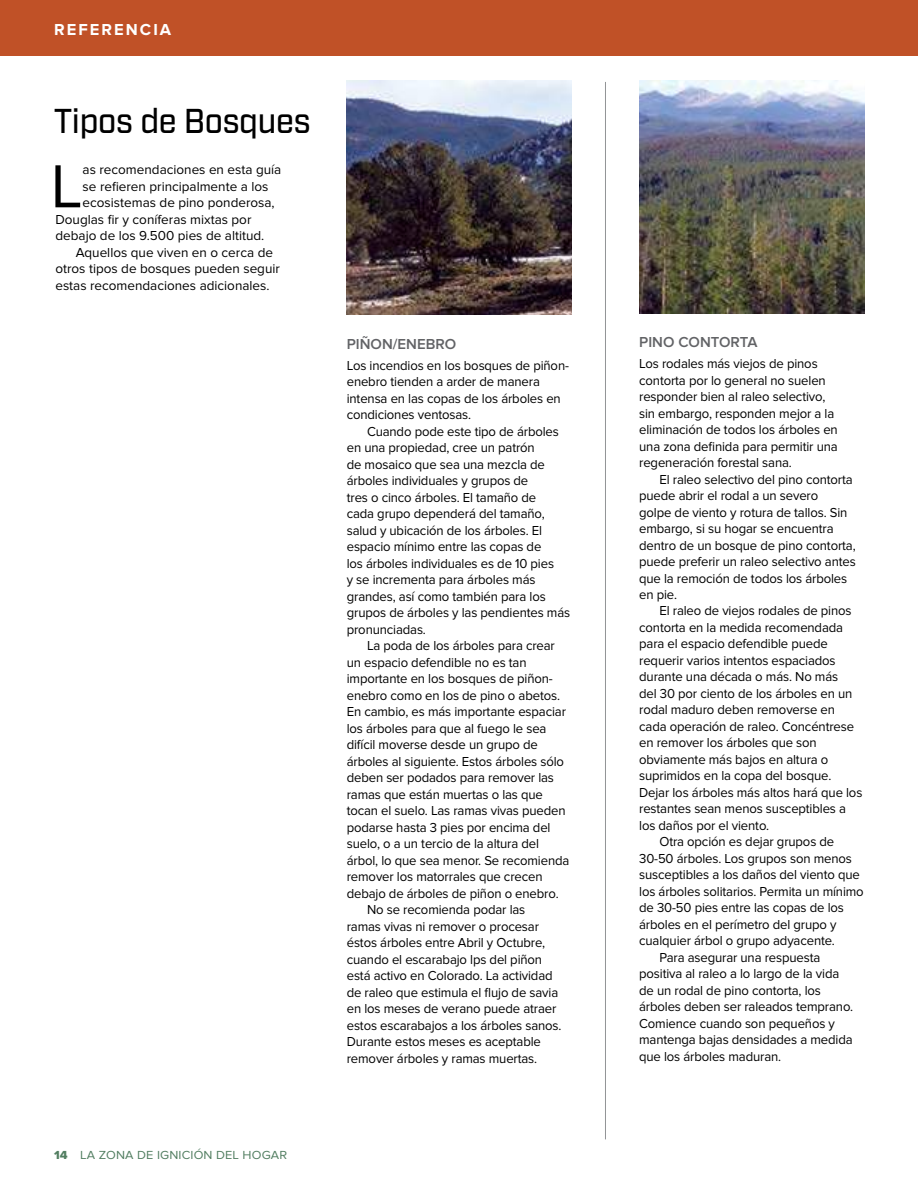
<style>
.page{position:relative;width:918px;height:1188px;background:#fff}
.page>*{position:absolute;margin:0;border:0;box-sizing:border-box;transform-origin:0 0}
.t1{font:63px "Proxima Nova";color:#000}
.t2{font:500 34.5px "Industry";letter-spacing:-.01em;color:#000;scale:.95 1}
.t3{font:700 16.5px "Proxima Nova";letter-spacing:.125em;color:#fff}
.t4{font:600 15px "Proxima Nova";color:#626366}
.t5{font:13.5px/16.5px "Proxima Nova";letter-spacing:-.01em;color:#000}
.t6{font:12.15px "Proxima Nova";letter-spacing:.01em;color:#527e61;scale:1.05 1}
.s1{font-family:"Proxima Nova Extrabld"}
</style>
<div class="page">
<div style="left:0;top:0;width:918px;height:56px;background:#c05127"></div>
<img style="left:639px;top:80px;width:225px;height:233px">
<hr style="left:605px;top:82px;width:1px;height:1057px;background:#939597">
<img style="left:347px;top:81px;width:225px;height:233px">
<p class="t3" style="left:54px;top:21px;width:119px">REFERENCIA</p>
<h2 class="t2" style="left:54px;top:107px;width:272px">Tipos de Bosques</h2>
<h1 class="t1" style="left:51px;top:153px;width:34px">L</h1>
<p class="t5" style="left:83px;top:162px;width:200px">as recomendaciones en esta guía</p>
<p class="t5" style="left:83px;top:178px;width:187px">se refieren principalmente a los</p>
<p class="t5" style="left:83px;top:195px;width:194px">ecosistemas de pino ponderosa,</p>
<p class="t5" style="left:55px;top:211px;width:198px">Douglas fir y coníferas mixtas por</p>
<p class="t5" style="left:55px;top:228px;width:210px">debajo de los 9.500 pies de altitud.</p>
<p class="t5" style="left:76px;top:244px;width:199px">Aquellos que viven en o cerca de</p>
<p class="t5" style="left:55px;top:261px;width:226px">otros tipos de bosques pueden seguir</p>
<p class="t5" style="left:55px;top:277px;width:216px">estas recomendaciones adicionales.</p>
<p class="t6" style="left:54px;top:1148px;width:224px"><span class="s1">14</span> LA ZONA DE IGNICIÓN DEL HOGAR</p>
<p class="t4" style="left:347px;top:336px;width:111px">PIÑON/ENEBRO</p>
<p class="t5" style="left:347px;top:357px;width:224px">Los incendios en los bosques de piñon&shy;enebro tienden a arder de manera intensa en las copas de los árboles en condiciones ventosas.</p>
<p class="t5" style="left:347px;top:423px;width:225px;text-indent:20px">Cuando pode este tipo de árboles en una propiedad, cree un patrón<br>de mosaico que sea una mezcla de árboles individuales y grupos de<br>tres o cinco árboles. El tamaño de<br>cada grupo dependerá del tamaño, salud y ubicación de los árboles. El espacio mínimo entre las copas de<br>los árboles individuales es de 10 pies<br>y se incrementa para árboles más grandes, así como también para los grupos de árboles y las pendientes más pronunciadas.</p>
<p class="t5" style="left:367px;top:637px;width:189px">La poda de los árboles para crear</p>
<p class="t5" style="left:347px;top:654px;width:181px">un espacio defendible no es tan</p>
<p class="t5" style="left:347px;top:670px;width:208px">importante en los bosques de piñon-</p>
<p class="t5" style="left:347px;top:687px;width:215px">enebro como en los de pino o abetos.</p>
<p class="t5" style="left:347px;top:703px;width:221px">En cambio, es más importante espaciar</p>
<p class="t5" style="left:347px;top:720px;width:201px">los árboles para que al fuego le sea</p>
<p class="t5" style="left:347px;top:736px;width:193px">difícil moverse desde un grupo de</p>
<p class="t5" style="left:347px;top:753px;width:219px">árboles al siguiente. Estos árboles sólo</p>
<p class="t5" style="left:347px;top:769px;width:209px">deben ser podados para remover las</p>
<p class="t5" style="left:347px;top:786px;width:198px">ramas que están muertas o las que</p>
<p class="t5" style="left:347px;top:802px;width:220px">tocan el suelo. Las ramas vivas pueden</p>
<p class="t5" style="left:347px;top:819px;width:205px">podarse hasta 3 pies por encima del</p>
<p class="t5" style="left:347px;top:835px;width:194px">suelo, o a un tercio de la altura del</p>
<p class="t5" style="left:347px;top:852px;width:224px">árbol, lo que sea menor. Se recomienda</p>
<p class="t5" style="left:347px;top:868px;width:197px">remover los matorrales que crecen</p>
<p class="t5" style="left:347px;top:885px;width:213px">debajo de árboles de piñon o enebro.</p>
<p class="t5" style="left:367px;top:901px;width:160px">No se recomienda podar las</p>
<p class="t5" style="left:347px;top:918px;width:194px">ramas vivas ni remover o procesar</p>
<p class="t5" style="left:347px;top:934px;width:200px">éstos árboles entre Abril y Octubre,</p>
<p class="t5" style="left:347px;top:951px;width:197px">cuando el escarabajo lps del piñon</p>
<p class="t5" style="left:347px;top:967px;width:207px">está activo en Colorado. La actividad</p>
<p class="t5" style="left:347px;top:984px;width:213px">de raleo que estimula el flujo de savia</p>
<p class="t5" style="left:347px;top:1000px;width:211px">en los meses de verano puede atraer</p>
<p class="t5" style="left:347px;top:1017px;width:216px">estos escarabajos a los árboles sanos.</p>
<p class="t5" style="left:347px;top:1033px;width:196px">Durante estos meses es aceptable</p>
<p class="t5" style="left:347px;top:1050px;width:192px">remover árboles y ramas muertas.</p>
<p class="t4" style="left:639px;top:334px;width:120px">PINO CONTORTA</p>
<p class="t5" style="left:639px;top:355px;width:200px">Los rodales más viejos de pinos contorta por lo general no suelen responder bien al raleo selectivo, sin embargo, responden mejor a la eliminación de todos los árboles en una zona definida para permitir una regeneración forestal sana.</p>
<p class="t5" style="left:639px;top:471px;width:218px;text-indent:20px">El raleo selectivo del pino contorta puede abrir el rodal a un severo<br>golpe de viento y rotura de tallos. Sin embargo, si su hogar se encuentra dentro de un bosque de pino contorta, puede preferir un raleo selectivo antes que la remoción de todos los árboles en pie.</p>
<p class="t5" style="left:659px;top:603px;width:194px">El raleo de viejos rodales de pinos</p>
<p class="t5" style="left:639px;top:619px;width:205px">contorta en la medida recomendada</p>
<p class="t5" style="left:639px;top:636px;width:190px">para el espacio defendible puede</p>
<p class="t5" style="left:639px;top:652px;width:198px">requerir varios intentos espaciados</p>
<p class="t5" style="left:639px;top:669px;width:201px">durante una década o más. No más</p>
<p class="t5" style="left:639px;top:685px;width:215px">del 30 por ciento de los árboles en un</p>
<p class="t5" style="left:639px;top:702px;width:197px">rodal maduro deben removerse en</p>
<p class="t5" style="left:639px;top:718px;width:216px">cada operación de raleo. Concéntrese</p>
<p class="t5" style="left:639px;top:735px;width:179px">en remover los árboles que son</p>
<p class="t5" style="left:639px;top:751px;width:191px">obviamente más bajos en altura o</p>
<p class="t5" style="left:639px;top:768px;width:194px">suprimidos en la copa del bosque.</p>
<p class="t5" style="left:639px;top:784px;width:225px">Dejar los árboles más altos hará que los</p>
<p class="t5" style="left:639px;top:801px;width:208px">restantes sean menos susceptibles a</p>
<p class="t5" style="left:639px;top:817px;width:132px">los daños por el viento.</p>
<p class="t5" style="left:659px;top:834px;width:176px">Otra opción es dejar grupos de</p>
<p class="t5" style="left:639px;top:850px;width:214px">30-50 árboles. Los grupos son menos</p>
<p class="t5" style="left:639px;top:867px;width:222px">susceptibles a los daños del viento que</p>
<p class="t5" style="left:639px;top:883px;width:226px">los árboles solitarios. Permita un mínimo</p>
<p class="t5" style="left:639px;top:900px;width:206px">de 30-50 pies entre las copas de los</p>
<p class="t5" style="left:639px;top:916px;width:199px">árboles en el perímetro del grupo y</p>
<p class="t5" style="left:639px;top:933px;width:197px">cualquier árbol o grupo adyacente.</p>
<p class="t5" style="left:659px;top:949px;width:162px">Para asegurar una respuesta</p>
<p class="t5" style="left:639px;top:966px;width:202px">positiva al raleo a lo largo de la vida</p>
<p class="t5" style="left:639px;top:982px;width:183px">de un rodal de pino contorta, los</p>
<p class="t5" style="left:639px;top:999px;width:216px">árboles deben ser raleados temprano.</p>
<p class="t5" style="left:639px;top:1015px;width:197px">Comience cuando son pequeños y</p>
<p class="t5" style="left:639px;top:1032px;width:215px">mantenga bajas densidades a medida</p>
<p class="t5" style="left:639px;top:1048px;width:144px">que los árboles maduran.</p>
</div>
